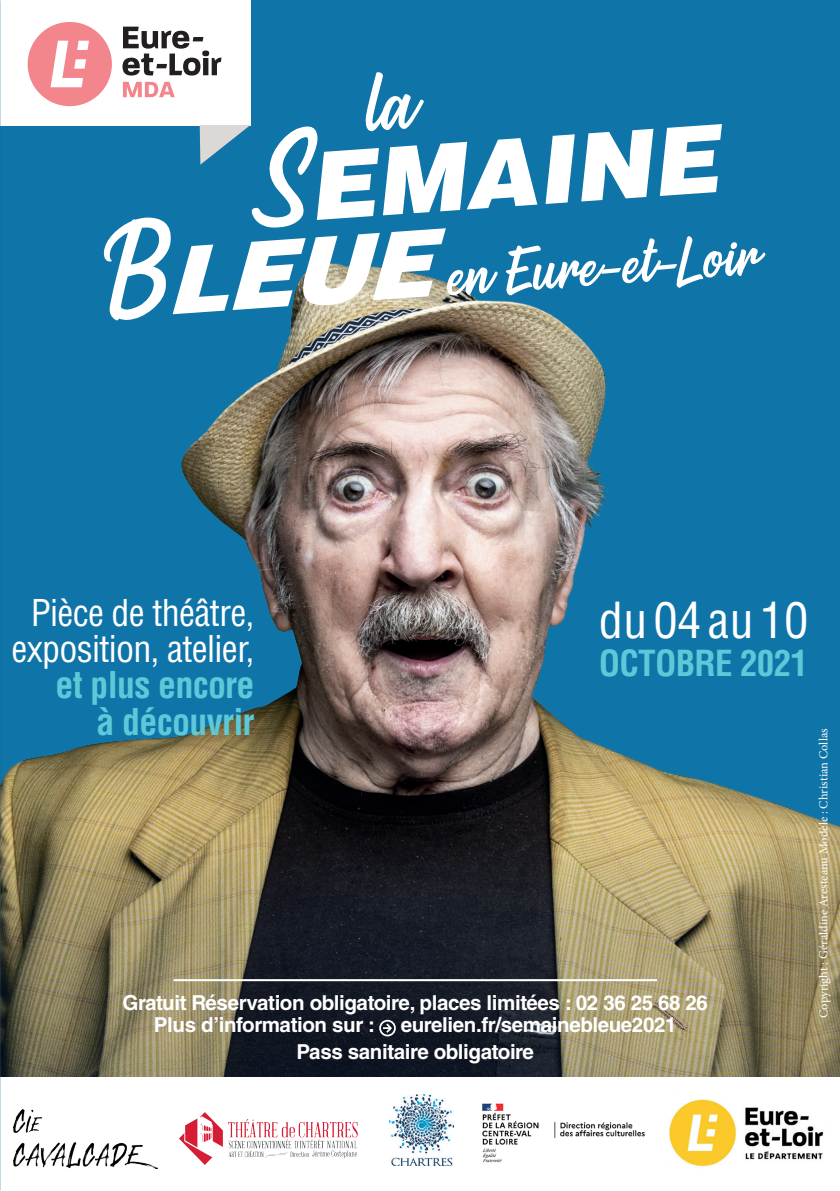
<style>
.page{position:relative;width:840px;height:1191px;background:#fff}
.page>*{position:absolute;margin:0;border:0;box-sizing:border-box;transform-origin:0 0}
.t1{font:italic 900 93.6px "Helvetica LT Std";color:#fff}
.t2{font:italic 76px "Westhouse";color:#fff}
.t3{font:condensed 48.4px "Helvetica LT Std";color:#fff}
.t4{font:condensed 36px/36px "Helvetica LT Std";letter-spacing:-.02em;color:#fff;text-align:center}
.t5{font:700 condensed 36px/36px "Helvetica LT Std";letter-spacing:-.02em;color:#5cc8d8;text-align:right}
.t6{font:700 condensed 35px "Helvetica LT Std";letter-spacing:-.02em;color:#5cc8d8}
.t7{font:700 20.6px/22.6px "Helvetica LT Std";letter-spacing:-.02em;color:#fff;text-align:center}
.t8{font:12.4px "Minion Pro";color:#fff}
.s1{font-family:"Westhouse";font-weight:400;font-size:154.4px}
.s2{font-size:154.4px}
.s3{font-family:"Helvetica LT Std";font-weight:900;font-size:92.6px}
</style>
<div class="page">
<div style="left:0;top:0;width:839px;height:1191px;background:#0f74a7"></div>
<img style="left:0;top:98px;width:839px;height:729px">
<svg style="left:0;top:827px;width:839px;height:251px;background:#6b644e"></svg>
<div style="left:0;top:1078px;width:839px;height:113px;background:#fff"></div>
<img style="left:669px;top:1099px;width:155px;height:68px">
<img style="left:14px;top:1109px;width:143px;height:59px">
<div style="left:0;top:0;width:250px;height:125px;background:#fff"></div>
<svg style="left:28px;top:22px;width:84px;height:84px"></svg>
<svg style="left:122px;top:27px;width:99px;height:49px"></svg>
<svg style="left:123px;top:82px;width:52px;height:15px"></svg>
<svg style="left:200px;top:125px;width:50px;height:40px"></svg>
<hr style="left:173px;top:979px;width:483px;height:2px;background:#fff">
<div style="left:379px;top:1019px;width:16px;height:17px;border:2px solid #fff;border-radius:50%"></div>
<svg style="left:383px;top:1021px;width:10px;height:13px"></svg>
<img style="left:179px;top:1112px;width:179px;height:53px">
<img style="left:389px;top:1094px;width:64px;height:71px">
<img style="left:482px;top:1103px;width:162px;height:60px">
<svg style="left:364px;top:98px;width:61px;height:34px"></svg>
<h1 class="t1" style="left:245px;top:130px;width:471px;rotate:-4deg"><span class="s1">S</span>EMAINE</h1>
<h2 class="t2" style="left:95px;top:265px;width:661px;rotate:-4deg"><span class="s2">B</span><span class="s3">LEUE</span> en Eure-et-Loir</h2>
<h3 class="t4" style="left:12px;top:595px;width:244px">Pièce de théâtre, exposition, atelier,</h3>
<h3 class="t5" style="left:56px;top:667px;width:200px">et plus encore à découvrir</h3>
<h3 class="t3" style="left:598px;top:590px;width:211px">du 04au 10</h3>
<h3 class="t6" style="left:598px;top:641px;width:211px">OCTOBRE 2021</h3>
<p class="t7" style="left:122px;top:990px;width:587px">Gratuit Réservation obligatoire, places limitées : 02 36 25 68 26<br>Plus d’information sur : eurelien.fr/semainebleue2021</p>
<p class="t7" style="left:296px;top:1040px;width:239px">Pass sanitaire obligatoire</p>
<p class="t8" style="left:814px;top:1018px;width:291px;rotate:-90deg">Copyright : Géraldine Aresteanu Modèle : Christian Collas</p>
</div>
